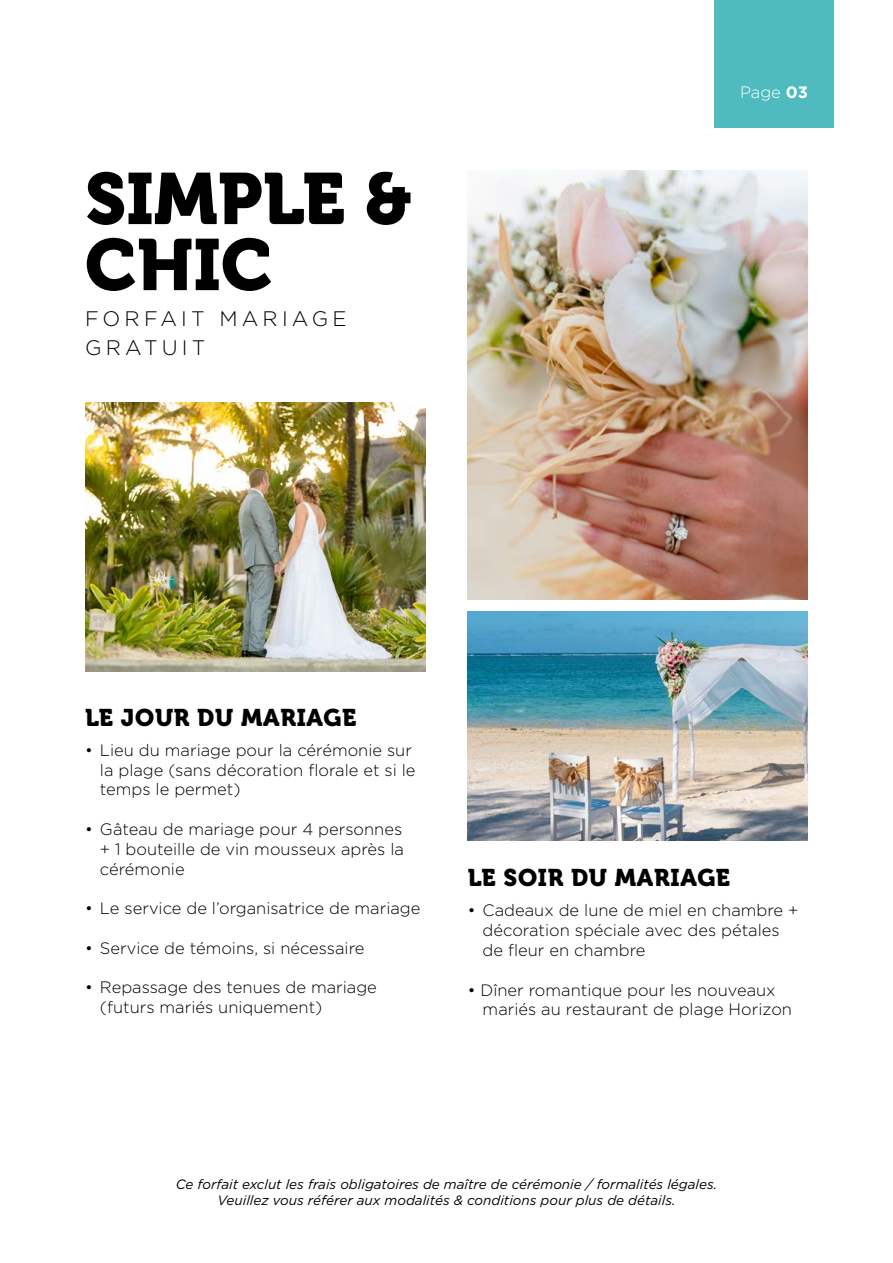
<style>
.page{position:relative;width:893px;height:1263px;background:#fff}
.page>*{position:absolute;margin:0;border:0;box-sizing:border-box;transform-origin:0 0}
.t1{font:72px/66px "Museo 900";color:#000}
.t2{font:24px "Museo 900";letter-spacing:.03em;color:#000}
.t3{font:300 21px/28.5px "Gotham";letter-spacing:.2em;color:#000}
.t4{font:300 16.5px/19.8px "Gotham";color:#000}
.t5{font:300 16.5px "Gotham";color:#fff}
.t6{font:italic 13.5px/16.2px "Gotham";color:#000;text-align:center}
.s1{font-weight:700}
</style>
<div class="page">
<div style="left:714px;top:0;width:119px;height:128px;background:#4fbbbf"></div>
<img style="left:85px;top:403px;width:340px;height:269px">
<img style="left:468px;top:170px;width:340px;height:430px">
<img style="left:468px;top:612px;width:340px;height:228px">
<h1 class="t1" style="left:85px;top:167px;width:329px">SIMPLE &amp;<br>CHIC</h1>
<p class="t3" style="left:85px;top:304px;width:263px">FORFAIT MARIAGE<br>GRATUIT</p>
<p class="t5" style="left:740px;top:82px;width:69px">Page <span class="s1">03</span></p>
<h2 class="t2" style="left:85px;top:704px;width:273px">LE JOUR DU MARIAGE</h2>
<p class="t4" style="left:100px;top:740px;width:317px;text-indent:-15px">• Lieu du mariage pour la cérémonie sur la plage (sans décoration florale et si le temps le permet)</p>
<p class="t4" style="left:100px;top:819px;width:305px;text-align:justify;text-indent:-15px">• Gâteau de mariage pour 4 personnes + 1 bouteille de vin mousseux après la cérémonie</p>
<p class="t4" style="left:85px;top:898px;width:337px">• Le service de l’organisatrice de mariage</p>
<p class="t4" style="left:85px;top:938px;width:281px">• Service de témoins, si nécessaire</p>
<p class="t4" style="left:100px;top:977px;width:278px;text-indent:-15px">• Repassage des tenues de mariage (futurs mariés uniquement)</p>
<h2 class="t2" style="left:468px;top:864px;width:264px">LE SOIR DU MARIAGE</h2>
<p class="t4" style="left:483px;top:900px;width:317px;text-indent:-15px">• Cadeaux de lune de miel en chambre + décoration spéciale avec des pétales de fleur en chambre</p>
<p class="t4" style="left:483px;top:979px;width:311px;text-indent:-15px">• Dîner romantique pour les nouveaux mariés au restaurant de plage Horizon</p>
<p class="t6" style="left:176px;top:1175px;width:543px">Ce forfait exclut les frais obligatoires de maître de cérémonie / formalités légales.<br>Veuillez vous référer aux modalités &amp; conditions pour plus de détails.</p>
</div>
